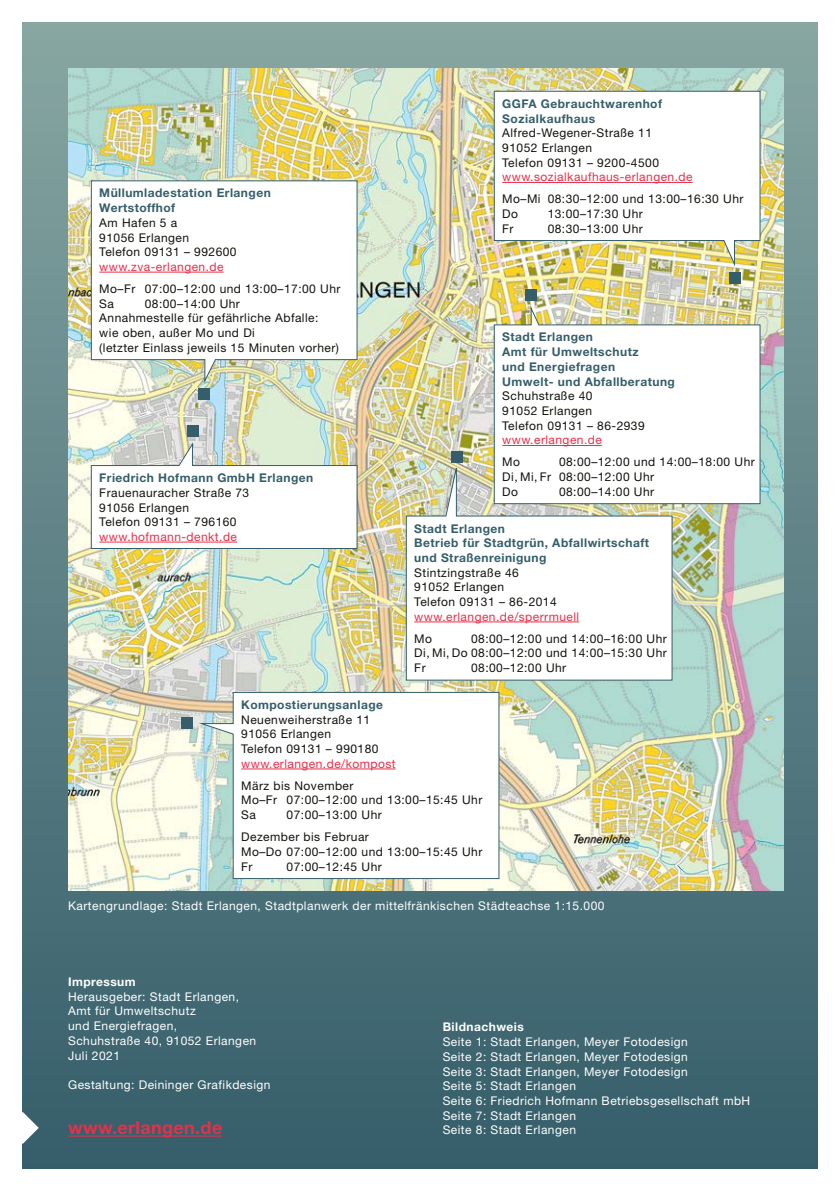
<style>
.page{position:relative;width:840px;height:1191px;background:#fff}
.page>*{position:absolute;margin:0;border:0;box-sizing:border-box;transform-origin:0 0}
.P-URL{font:700 18px "Helvetica Neue LT Std";letter-spacing:.02em;color:#e82f49}
.P-Kontaktdaten{font:12px/14.6px "Helvetica Neue LT Std";letter-spacing:.04em;color:#12120d}
.P-Copy_Bildnachweis{font:12px/14.6px "Helvetica Neue LT Std";letter-spacing:.04em;color:#fff}
.P-Kontaktdaten-2{font:700 12px/14.6px "Helvetica Neue LT Std";letter-spacing:.04em;color:#355e6a}
.P-Copy_Impressum{font:12px/14.6px "Helvetica Neue LT Std";letter-spacing:.04em;color:#fff}
.H1-Bildnachweis{font:700 12px "Helvetica Neue LT Std";letter-spacing:.04em;color:#fff}
.H1-Impressum{font:700 12px "Helvetica Neue LT Std";letter-spacing:.04em;color:#fff}
.s1{font-weight:700;color:#355e6a}
.s2{color:#e82f49}
.s3{font-weight:400;color:#12120d}
.s4{font-weight:400;color:#e82f49}
</style>
<div class="page">
<div style="left:23px;top:23px;width:793px;height:1145px;background:linear-gradient(to bottom,#89a7a3,#365e6b)"></div>
<img style="left:68px;top:68px;width:714px;height:822px">
<svg style="left:493px;top:90px;width:267px;height:179px"></svg>
<svg style="left:90px;top:180px;width:268px;height:205px"></svg>
<svg style="left:90px;top:440px;width:268px;height:109px"></svg>
<svg style="left:405px;top:459px;width:267px;height:222px"></svg>
<div style="left:729px;top:272px;width:11px;height:11px;background:#355e6a"></div>
<div style="left:524px;top:289px;width:12px;height:11px;background:#355e6a"></div>
<div style="left:198px;top:388px;width:12px;height:12px;background:#355e6a"></div>
<div style="left:187px;top:425px;width:11px;height:12px;background:#355e6a"></div>
<div style="left:451px;top:451px;width:11px;height:11px;background:#355e6a"></div>
<div style="left:181px;top:717px;width:12px;height:12px;background:#355e6a"></div>
<svg style="left:195px;top:691px;width:304px;height:188px"></svg>
<svg style="left:22px;top:1111px;width:17px;height:33px"></svg>
<svg style="left:493px;top:304px;width:267px;height:201px"></svg>
<hr style="left:99px;top:542px;width:138px;height:1px;background:#e82f49">
<hr style="left:99px;top:272px;width:124px;height:1px;background:#e82f49">
<hr style="left:502px;top:182px;width:190px;height:1px;background:#e82f49">
<hr style="left:502px;top:445px;width:99px;height:1px;background:#e82f49">
<hr style="left:414px;top:621px;width:165px;height:1px;background:#e82f49">
<hr style="left:241px;top:768px;width:154px;height:1px;background:#e82f49">
<hr style="left:68px;top:1135px;width:154px;height:1px;background:#e82f49">
<p class="P-Kontaktdaten" style="left:99px;top:186px;width:173px"><span class="s1">Müllumladestation Erlangen<br>Wertstoffhof<br></span>Am Hafen 5 a<br>91056 Erlangen<br>Telefon 09131 – 992600 <span class="s2">www.zva-erlangen.de</span></p>
<p class="P-Kontaktdaten" style="left:99px;top:281px;width:242px">Mo–Fr 07:00–12:00 und 13:00–17:00 Uhr<br>Sa</p>
<p class="P-Kontaktdaten" style="left:99px;top:296px;width:241px;text-indent:45px">08:00–14:00 Uhr<br>Annahmestelle für gefährliche Abfalle: wie oben, außer Mo und Di<br>(letzter Einlass jeweils 15 Minuten vorher)</p>
<p class="P-Kontaktdaten" style="left:99px;top:470px;width:215px"><span class="s1">Friedrich Hofmann GmbH Erlangen<br></span>Frauenauracher Straße 73<br>91056 Erlangen<br>Telefon 09131 – 796160 <span class="s2">www.hofmann-denkt.de</span></p>
<p class="P-Kontaktdaten" style="left:502px;top:96px;width:192px"><span class="s1">GGFA Gebrauchtwarenhof<br>Sozialkaufhaus<br></span>Alfred-Wegener-Straße 11<br>91052 Erlangen<br>Telefon 09131 – 9200-4500 <span class="s2">www.sozialkaufhaus-erlangen.de</span></p>
<p class="P-Kontaktdaten" style="left:502px;top:191px;width:242px">Mo–Mi 08:30–12:00 und 13:00–16:30 Uhr<br>Do</p>
<p class="P-Kontaktdaten" style="left:547px;top:206px;width:97px">13:00–17:30 Uhr</p>
<p class="P-Kontaktdaten" style="left:502px;top:221px;width:13px">Fr</p>
<p class="P-Kontaktdaten" style="left:547px;top:221px;width:97px">08:30–13:00 Uhr</p>
<p class="P-Kontaktdaten-2" style="left:502px;top:330px;width:174px">Stadt Erlangen<br>Amt für Umweltschutz<br>und Energiefragen<br>Umwelt- und Abfallberatung<br><span class="s3">Schuhstraße 40<br>91052 Erlangen<br>Telefon 09131 – 86-2939 </span><span class="s4">www.erlangen.de</span></p>
<p class="P-Kontaktdaten" style="left:502px;top:454px;width:19px">Mo</p>
<p class="P-Kontaktdaten" style="left:502px;top:454px;width:254px;text-indent:57px">08:00–12:00 und 14:00–18:00 Uhr<br>Di, Mi, Fr 08:00–12:00 Uhr<br>Do</p>
<p class="P-Kontaktdaten" style="left:558px;top:484px;width:97px">08:00–14:00 Uhr</p>
<p class="P-Kontaktdaten-2" style="left:414px;top:521px;width:236px">Stadt Erlangen<br>Betrieb für Stadtgrün, Abfallwirtschaft und Straßenreinigung<br><span class="s3">Stintzingstraße 46<br>91052 Erlangen<br>Telefon 09131 – 86-2014 </span><span class="s4">www.erlangen.de/sperrmuell</span></p>
<p class="P-Kontaktdaten" style="left:414px;top:631px;width:19px">Mo</p>
<p class="P-Kontaktdaten" style="left:414px;top:631px;width:254px;text-align:justify;text-indent:57px">08:00–12:00 und 14:00–16:00 Uhr Di, Mi, Do 08:00–12:00 und 14:00–15:30 Uhr Fr</p>
<p class="P-Kontaktdaten" style="left:471px;top:660px;width:97px">08:00–12:00 Uhr</p>
<p class="P-Kontaktdaten" style="left:241px;top:697px;width:156px"><span class="s1">Kompostierungsanlage<br></span>Neuenweiherstraße 11<br>91056 Erlangen<br>Telefon 09131 – 990180 <span class="s2">www.erlangen.de/kompost</span></p>
<p class="P-Kontaktdaten" style="left:241px;top:778px;width:242px">März bis November<br>Mo–Fr 07:00–12:00 und 13:00–15:45 Uhr<br>Sa</p>
<p class="P-Kontaktdaten" style="left:286px;top:807px;width:97px">07:00–13:00 Uhr</p>
<p class="P-Kontaktdaten" style="left:241px;top:829px;width:242px">Dezember bis Februar<br>Mo–Do 07:00–12:00 und 13:00–15:45 Uhr<br>Fr</p>
<p class="P-Kontaktdaten" style="left:286px;top:859px;width:97px">07:00–12:45 Uhr</p>
<p class="P-Copy_Bildnachweis" style="left:68px;top:898px;width:537px">Kartengrundlage: Stadt Erlangen, Stadtplanwerk der mittelfränkischen Städteachse 1:15.000</p>
<h1 class="H1-Impressum" style="left:68px;top:974px;width:69px">Impressum</h1>
<p class="P-Copy_Impressum" style="left:68px;top:989px;width:189px">Herausgeber: Stadt Erlangen,<br>Amt für Umweltschutz<br>und Energiefragen,<br>Schuhstraße 40, 91052 Erlangen<br>Juli 2021</p>
<p class="P-Copy_Impressum" style="left:68px;top:1077px;width:204px">Gestaltung: Deininger Grafikdesign</p>
<p class="P-URL" style="left:68px;top:1116px;width:156px">www.erlangen.de</p>
<h1 class="H1-Bildnachweis" style="left:442px;top:1019px;width:83px">Bildnachweis</h1>
<p class="P-Copy_Bildnachweis" style="left:442px;top:1034px;width:309px">Seite 1: Stadt Erlangen, Meyer Fotodesign<br>Seite 2: Stadt Erlangen, Meyer Fotodesign<br>Seite 3: Stadt Erlangen, Meyer Fotodesign<br>Seite 5: Stadt Erlangen<br>Seite 6: Friedrich Hofmann Betriebsgesellschaft mbH Seite 7: Stadt Erlangen<br>Seite 8: Stadt Erlangen</p>
</div>
